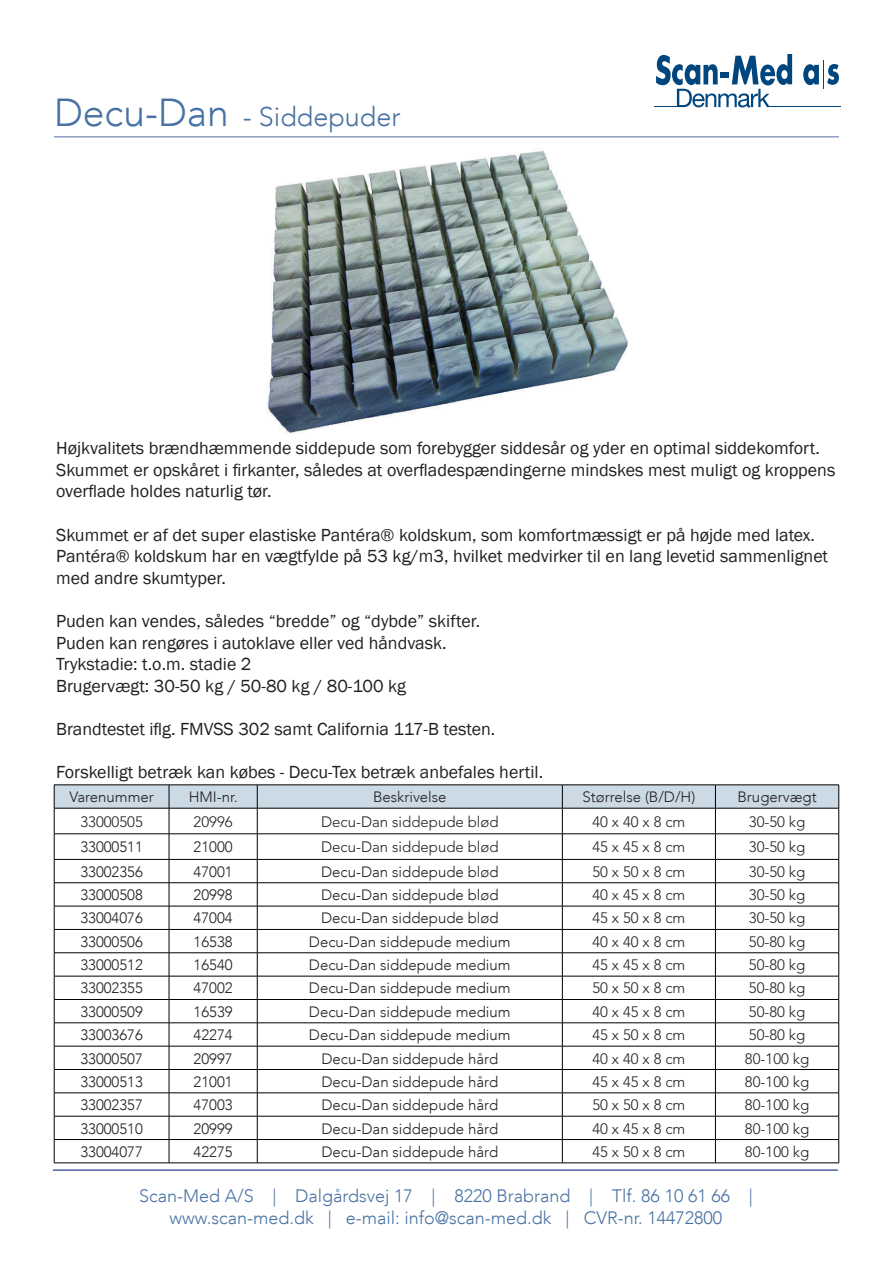
<style>
.page{position:relative;width:893px;height:1263px;background:#fff}
.page>*{position:absolute;margin:0;border:0;box-sizing:border-box;transform-origin:0 0}
.t1{font:300 27px "Avenir LT";color:#4872a3}
.t2{font:18px/21.6px "Franklin Gothic";color:#231f20}
.t3{font:300 18px/21.6px "Avenir LT";color:#4872a3;text-align:center}
.Sund__avis_-_tabel_t{font:300 15px "Avenir LT";color:#231f20}
.Sund__avis_-_tabel_t-2{font:300 15px "Avenir LT Std";color:#231f20}
.s1{font-size:39px}
</style>
<div class="page">
<svg style="left:803px;top:61px;width:36px;height:28px"></svg>
<hr style="left:769px;top:107px;width:72px;height:1px;background:#00467e">
<svg style="left:654px;top:54px;width:138px;height:54px"></svg>
<hr style="left:54px;top:136px;width:785px;height:2px;background:#253f8e">
<hr style="left:53px;top:1169px;width:785px;height:2px;background:#253f8e">
<hr style="left:54px;top:784px;width:115px;height:1px;background:#000">
<hr style="left:169px;top:784px;width:88px;height:1px;background:#000">
<hr style="left:257px;top:784px;width:305px;height:1px;background:#000">
<hr style="left:562px;top:784px;width:153px;height:1px;background:#000">
<hr style="left:715px;top:784px;width:124px;height:1px;background:#000">
<svg style="left:54px;top:785px;width:785px;height:378px"></svg>
<img style="left:267px;top:151px;width:361px;height:283px">
<p class="t1" style="left:54px;top:101px;width:348px"><span class="s1">Decu-Dan</span> - Siddepuder</p>
<p class="t2" style="left:56px;top:438px;width:765px">Højkvalitets brændhæmmende siddepude som forebygger siddesår og yder en optimal siddekomfort.</p>
<p class="t2" style="left:56px;top:459px;width:781px">Skummet er opskåret i firkanter, således at overfladespændingerne mindskes mest muligt og kroppens overflade holdes naturlig tør.</p>
<p class="t2" style="left:56px;top:524px;width:760px">Skummet er af det super elastiske Pantéra® koldskum, som komfortmæssigt er på højde med latex.</p>
<p class="t2" style="left:56px;top:546px;width:773px">Pantéra® koldskum har en vægtfylde på 53 kg/m3, hvilket medvirker til en lang levetid sammenlignet med andre skumtyper.</p>
<p class="t2" style="left:56px;top:611px;width:426px">Puden kan vendes, således “bredde” og “dybde” skifter.</p>
<p class="t2" style="left:56px;top:632px;width:392px">Puden kan rengøres i autoklave eller ved håndvask.</p>
<p class="t2" style="left:56px;top:654px;width:197px">Trykstadie: t.o.m. stadie 2</p>
<p class="t2" style="left:56px;top:675px;width:351px">Brugervægt: 30-50 kg / 50-80 kg / 80-100 kg</p>
<p class="t2" style="left:56px;top:719px;width:441px">Brandtestet iflg. FMVSS 302 samt California 117-B testen.</p>
<p class="t2" style="left:56px;top:762px;width:489px">Forskelligt betræk kan købes - Decu-Tex betræk anbefales hertil.</p>
<p class="Sund__avis_-_tabel_t" style="left:69px;top:788px;width:86px">Varenummer</p>
<p class="Sund__avis_-_tabel_t" style="left:189px;top:788px;width:50px">HMI-nr.</p>
<p class="Sund__avis_-_tabel_t" style="left:373px;top:788px;width:75px">Beskrivelse</p>
<p class="Sund__avis_-_tabel_t" style="left:582px;top:788px;width:114px">Størrelse (B/D/H)</p>
<p class="Sund__avis_-_tabel_t" style="left:737px;top:788px;width:81px">Brugervægt</p>
<p class="Sund__avis_-_tabel_t-2" style="left:80px;top:813px;width:64px">33000505</p>
<p class="Sund__avis_-_tabel_t-2" style="left:194px;top:813px;width:40px">20996</p>
<p class="Sund__avis_-_tabel_t-2" style="left:321px;top:813px;width:179px">Decu-Dan siddepude blød</p>
<p class="Sund__avis_-_tabel_t-2" style="left:592px;top:813px;width:94px">40 x 40 x 8 cm</p>
<p class="Sund__avis_-_tabel_t-2" style="left:749px;top:813px;width:58px">30-50 kg</p>
<p class="Sund__avis_-_tabel_t" style="left:80px;top:838px;width:64px">33000511</p>
<p class="Sund__avis_-_tabel_t" style="left:194px;top:838px;width:40px">21000</p>
<p class="Sund__avis_-_tabel_t-2" style="left:321px;top:838px;width:179px">Decu-Dan siddepude blød</p>
<p class="Sund__avis_-_tabel_t-2" style="left:592px;top:838px;width:94px">45 x 45 x 8 cm</p>
<p class="Sund__avis_-_tabel_t-2" style="left:749px;top:838px;width:58px">30-50 kg</p>
<p class="Sund__avis_-_tabel_t" style="left:80px;top:863px;width:64px">33002356</p>
<p class="Sund__avis_-_tabel_t" style="left:194px;top:863px;width:40px">47001</p>
<p class="Sund__avis_-_tabel_t" style="left:321px;top:863px;width:179px">Decu-Dan siddepude blød</p>
<p class="Sund__avis_-_tabel_t-2" style="left:592px;top:863px;width:94px">50 x 50 x 8 cm</p>
<p class="Sund__avis_-_tabel_t-2" style="left:749px;top:863px;width:58px">30-50 kg</p>
<p class="Sund__avis_-_tabel_t" style="left:80px;top:886px;width:64px">33000508</p>
<p class="Sund__avis_-_tabel_t" style="left:194px;top:886px;width:40px">20998</p>
<p class="Sund__avis_-_tabel_t" style="left:321px;top:886px;width:179px">Decu-Dan siddepude blød</p>
<p class="Sund__avis_-_tabel_t-2" style="left:592px;top:886px;width:94px">40 x 45 x 8 cm</p>
<p class="Sund__avis_-_tabel_t-2" style="left:749px;top:886px;width:58px">30-50 kg</p>
<p class="Sund__avis_-_tabel_t" style="left:80px;top:909px;width:64px">33004076</p>
<p class="Sund__avis_-_tabel_t" style="left:194px;top:909px;width:40px">47004</p>
<p class="Sund__avis_-_tabel_t" style="left:321px;top:909px;width:179px">Decu-Dan siddepude blød</p>
<p class="Sund__avis_-_tabel_t-2" style="left:592px;top:909px;width:94px">45 x 50 x 8 cm</p>
<p class="Sund__avis_-_tabel_t-2" style="left:749px;top:909px;width:58px">30-50 kg</p>
<p class="Sund__avis_-_tabel_t" style="left:80px;top:933px;width:64px">33000506</p>
<p class="Sund__avis_-_tabel_t" style="left:194px;top:933px;width:40px">16538</p>
<p class="Sund__avis_-_tabel_t" style="left:309px;top:933px;width:203px">Decu-Dan siddepude medium</p>
<p class="Sund__avis_-_tabel_t-2" style="left:592px;top:933px;width:94px">40 x 40 x 8 cm</p>
<p class="Sund__avis_-_tabel_t-2" style="left:749px;top:933px;width:58px">50-80 kg</p>
<p class="Sund__avis_-_tabel_t" style="left:80px;top:956px;width:64px">33000512</p>
<p class="Sund__avis_-_tabel_t" style="left:194px;top:956px;width:40px">16540</p>
<p class="Sund__avis_-_tabel_t" style="left:309px;top:956px;width:203px">Decu-Dan siddepude medium</p>
<p class="Sund__avis_-_tabel_t-2" style="left:592px;top:956px;width:94px">45 x 45 x 8 cm</p>
<p class="Sund__avis_-_tabel_t-2" style="left:749px;top:956px;width:58px">50-80 kg</p>
<p class="Sund__avis_-_tabel_t" style="left:80px;top:979px;width:64px">33002355</p>
<p class="Sund__avis_-_tabel_t" style="left:194px;top:979px;width:40px">47002</p>
<p class="Sund__avis_-_tabel_t" style="left:309px;top:979px;width:203px">Decu-Dan siddepude medium</p>
<p class="Sund__avis_-_tabel_t-2" style="left:592px;top:979px;width:94px">50 x 50 x 8 cm</p>
<p class="Sund__avis_-_tabel_t-2" style="left:749px;top:979px;width:58px">50-80 kg</p>
<p class="Sund__avis_-_tabel_t" style="left:80px;top:1003px;width:64px">33000509</p>
<p class="Sund__avis_-_tabel_t" style="left:194px;top:1003px;width:40px">16539</p>
<p class="Sund__avis_-_tabel_t" style="left:309px;top:1003px;width:203px">Decu-Dan siddepude medium</p>
<p class="Sund__avis_-_tabel_t-2" style="left:592px;top:1003px;width:94px">40 x 45 x 8 cm</p>
<p class="Sund__avis_-_tabel_t-2" style="left:749px;top:1003px;width:58px">50-80 kg</p>
<p class="Sund__avis_-_tabel_t" style="left:80px;top:1026px;width:64px">33003676</p>
<p class="Sund__avis_-_tabel_t" style="left:194px;top:1026px;width:40px">42274</p>
<p class="Sund__avis_-_tabel_t" style="left:309px;top:1026px;width:203px">Decu-Dan siddepude medium</p>
<p class="Sund__avis_-_tabel_t-2" style="left:592px;top:1026px;width:94px">45 x 50 x 8 cm</p>
<p class="Sund__avis_-_tabel_t-2" style="left:749px;top:1026px;width:58px">50-80 kg</p>
<p class="Sund__avis_-_tabel_t" style="left:80px;top:1049px;width:64px">33000507</p>
<p class="Sund__avis_-_tabel_t" style="left:194px;top:1049px;width:40px">20997</p>
<p class="Sund__avis_-_tabel_t" style="left:321px;top:1049px;width:178px">Decu-Dan siddepude hård</p>
<p class="Sund__avis_-_tabel_t-2" style="left:592px;top:1049px;width:94px">40 x 40 x 8 cm</p>
<p class="Sund__avis_-_tabel_t-2" style="left:745px;top:1049px;width:66px">80-100 kg</p>
<p class="Sund__avis_-_tabel_t" style="left:80px;top:1073px;width:64px">33000513</p>
<p class="Sund__avis_-_tabel_t" style="left:194px;top:1073px;width:40px">21001</p>
<p class="Sund__avis_-_tabel_t" style="left:321px;top:1073px;width:178px">Decu-Dan siddepude hård</p>
<p class="Sund__avis_-_tabel_t-2" style="left:592px;top:1073px;width:94px">45 x 45 x 8 cm</p>
<p class="Sund__avis_-_tabel_t-2" style="left:745px;top:1073px;width:66px">80-100 kg</p>
<p class="Sund__avis_-_tabel_t" style="left:80px;top:1096px;width:64px">33002357</p>
<p class="Sund__avis_-_tabel_t" style="left:194px;top:1096px;width:40px">47003</p>
<p class="Sund__avis_-_tabel_t" style="left:321px;top:1096px;width:178px">Decu-Dan siddepude hård</p>
<p class="Sund__avis_-_tabel_t-2" style="left:592px;top:1096px;width:94px">50 x 50 x 8 cm</p>
<p class="Sund__avis_-_tabel_t-2" style="left:745px;top:1096px;width:66px">80-100 kg</p>
<p class="Sund__avis_-_tabel_t" style="left:80px;top:1119px;width:64px">33000510</p>
<p class="Sund__avis_-_tabel_t" style="left:194px;top:1119px;width:40px">20999</p>
<p class="Sund__avis_-_tabel_t" style="left:321px;top:1119px;width:178px">Decu-Dan siddepude hård</p>
<p class="Sund__avis_-_tabel_t-2" style="left:592px;top:1119px;width:94px">40 x 45 x 8 cm</p>
<p class="Sund__avis_-_tabel_t-2" style="left:745px;top:1119px;width:66px">80-100 kg</p>
<p class="Sund__avis_-_tabel_t" style="left:80px;top:1143px;width:64px">33004077</p>
<p class="Sund__avis_-_tabel_t" style="left:194px;top:1143px;width:40px">42275</p>
<p class="Sund__avis_-_tabel_t" style="left:321px;top:1143px;width:178px">Decu-Dan siddepude hård</p>
<p class="Sund__avis_-_tabel_t-2" style="left:592px;top:1143px;width:94px">45 x 50 x 8 cm</p>
<p class="Sund__avis_-_tabel_t-2" style="left:745px;top:1143px;width:66px">80-100 kg</p>
<p class="t3" style="left:139px;top:1185px;width:615px">Scan-Med A/S | Dalgårdsvej 17 | 8220 Brabrand | Tlf. 86 10 61 66 | www.scan-med.dk | e-mail: info@scan-med.dk | CVR-nr. 14472800</p>
</div>
